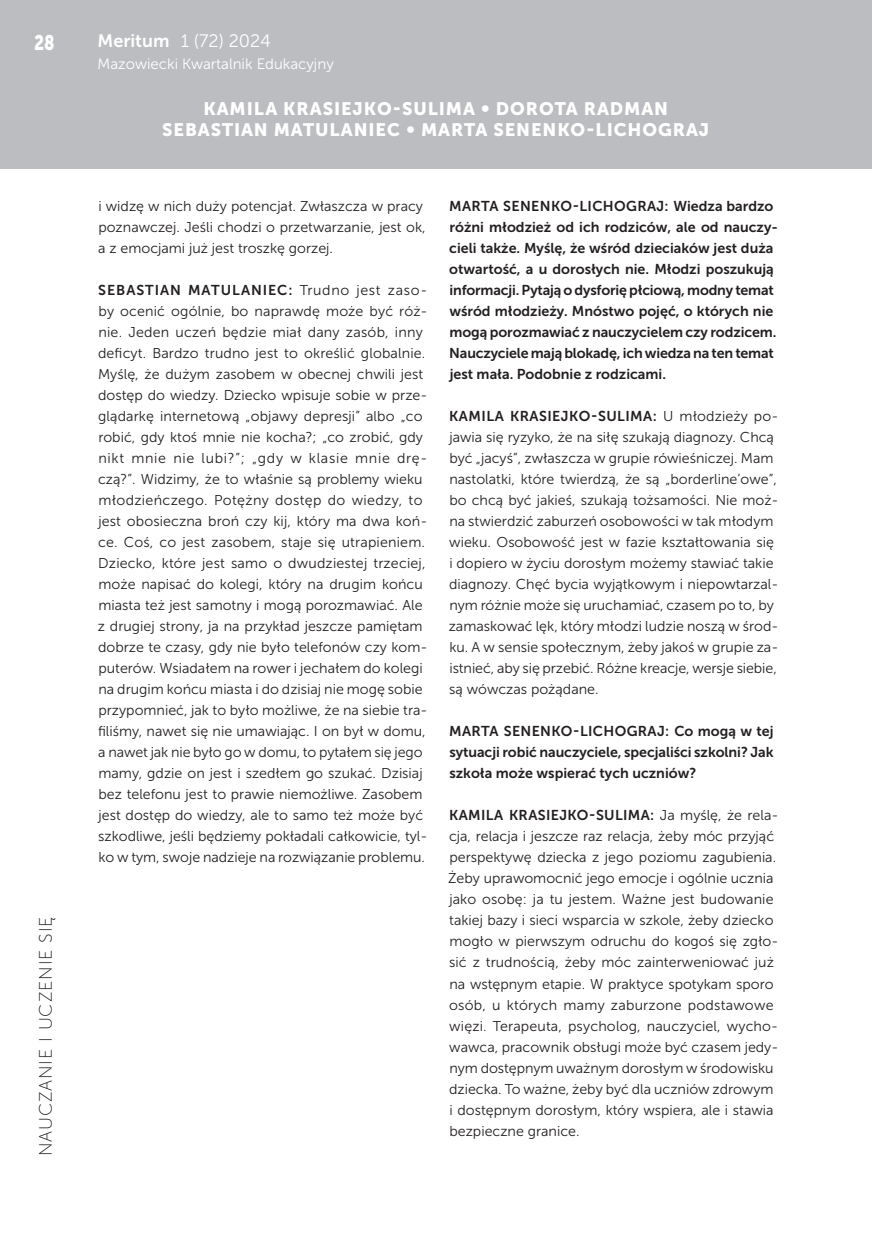
<style>
.page{position:relative;width:872px;height:1234px;background:#fff}
.page>*{position:absolute;margin:0;border:0;box-sizing:border-box;transform-origin:0 0}
.t1{font:21px "Museo Sans 900";color:#fff;scale:.8 1}
.t2{font:18px/21px "Museo Sans 900";letter-spacing:.05em;color:#fff;text-align:center}
.t3{font:18px "Museo Sans 100";letter-spacing:.05em;color:#231f20}
.t4{font:18px "Museo Sans 300";color:#fff}
.t5{font:15px "Museo Sans 300";color:#fff}
.t6{font:14.25px/21px "Museo Sans 300";color:#231f20}
.t7{font:14.25px/21px "Museo Sans 700";color:#231f20}
.t8{font:14.25px "Museo Sans 700";letter-spacing:.025em;color:#231f20}
.t9{font:14.25px "Museo Sans 700";letter-spacing:.03em;color:#231f20}
.t10{font:14.25px "Museo Sans 700";letter-spacing:.065em;color:#231f20}
.s1{font-family:"Museo Sans 700"}
.s2{font-family:"Museo Sans 300"}
</style>
<div class="page">
<div style="left:0;top:0;width:872px;height:169px;background:#bcbdc0"></div>
<h1 class="t1" style="left:34px;top:30px;width:27px">28</h1>
<p class="t4" style="left:98px;top:31px;width:175px"><span class="s1">Meritum</span> 1 (72) 2024</p>
<p class="t5" style="left:98px;top:56px;width:238px">Mazowiecki Kwartalnik Edukacyjny</p>
<p class="t2" style="left:162px;top:98px;width:548px">KAMILA KRASIEJKO-SULIMA • DOROTA RADMAN<br>SEBASTIAN MATULANIEC • MARTA SENENKO-LICHOGRAJ</p>
<p class="t3" style="left:36px;top:1156px;width:241px;rotate:-90deg">NAUCZANIE I UCZENIE SIĘ</p>
<p class="t6" style="left:98px;top:195px;width:329px">i widzę w nich duży potencjał. Zwłaszcza w pracy poznawczej. Jeśli chodzi o przetwarzanie, jest ok, a z emocjami już jest troszkę gorzej.</p>
<p class="t10" style="left:98px;top:282px;width:330px">SEBASTIAN MATULANIEC: <span class="s2">Trudno jest zaso-</span></p>
<p class="t6" style="left:98px;top:300px;width:331px">by ocenić ogólnie, bo naprawdę może być róż&shy;nie. Jeden uczeń będzie miał dany zasób, inny deficyt. Bardzo trudno jest to określić globalnie.<br>Myślę, że dużym zasobem w obecnej chwili jest dostęp do wiedzy. Dziecko wpisuje sobie w prze&shy;glądarkę internetową „objawy depresji” albo „co robić, gdy ktoś mnie nie kocha?; „co zrobić, gdy nikt mnie nie lubi?”; „gdy w klasie mnie drę&shy;czą?”. Widzimy, że to właśnie są problemy wieku młodzieńczego. Potężny dostęp do wiedzy, to jest obosieczna broń czy kij, który ma dwa koń&shy;ce. Coś, co jest zasobem, staje się utrapieniem.<br>Dziecko, które jest samo o dwudziestej trzeciej, może napisać do kolegi, który na drugim końcu miasta też jest samotny i mogą porozmawiać. Ale z drugiej strony, ja na przykład jeszcze pamiętam dobrze te czasy, gdy nie było telefonów czy kom&shy;puterów. Wsiadałem na rower i jechałem do kolegi na drugim końcu miasta i do dzisiaj nie mogę sobie przypomnieć, jak to było możliwe, że na siebie tra&shy;filiśmy, nawet się nie umawiając. I on był w domu, a nawet jak nie było go w domu, to pytałem się jego mamy, gdzie on jest i szedłem go szukać. Dzisiaj bez telefonu jest to prawie niemożliwe. Zasobem jest dostęp do wiedzy, ale to samo też może być szkodliwe, jeśli będziemy pokładali całkowicie, tyl&shy;ko w tym, swoje nadzieje na rozwiązanie problemu.</p>
<p class="t7" style="left:449px;top:195px;width:330px">MARTA SENENKO-LICHOGRAJ: Wiedza bardzo różni młodzież od ich rodziców, ale od nauczy&shy;cieli także. Myślę, że wśród dzieciaków jest duża otwartość, a u dorosłych nie. Młodzi poszukują informacji. Pytają o dysforię płciową, modny temat wśród młodzieży. Mnóstwo pojęć, o których nie mogą porozmawiać z nauczycielem czy rodzicem.<br>Nauczyciele mają blokadę, ich wiedza na ten temat jest mała. Podobnie z rodzicami.</p>
<p class="t9" style="left:449px;top:408px;width:330px">KAMILA KRASIEJKO-SULIMA: <span class="s2">U młodzieży po-</span></p>
<p class="t6" style="left:449px;top:426px;width:331px">jawia się ryzyko, że na siłę szukają diagnozy. Chcą być „jacyś”, zwłaszcza w grupie rówieśniczej. Mam nastolatki, które twierdzą, że są „borderline’owe”, bo chcą być jakieś, szukają tożsamości. Nie moż&shy;na stwierdzić zaburzeń osobowości w tak młodym wieku. Osobowość jest w fazie kształtowania się i dopiero w życiu dorosłym możemy stawiać takie diagnozy. Chęć bycia wyjątkowym i niepowtarzal&shy;nym różnie może się uruchamiać, czasem po to, by zamaskować lęk, który młodzi ludzie noszą w środ&shy;ku. A w sensie społecznym, żeby jakoś w grupie za&shy;istnieć, aby się przebić. Różne kreacje, wersje siebie, są wówczas pożądane.</p>
<p class="t7" style="left:449px;top:720px;width:326px;text-align:justify">MARTA SENENKO-LICHOGRAJ: Co mogą w tej sytuacji robić nauczyciele, specjaliści szkolni? Jak szkoła może wspierać tych uczniów?</p>
<p class="t8" style="left:449px;top:807px;width:331px">KAMILA KRASIEJKO-SULIMA: <span class="s2">Ja myślę, że rela-</span></p>
<p class="t6" style="left:448px;top:825px;width:332px">cja, relacja i jeszcze raz relacja, żeby móc przyjąć perspektywę dziecka z jego poziomu zagubienia.<br>Żeby uprawomocnić jego emocje i ogólnie ucznia jako osobę: ja tu jestem. Ważne jest budowanie takiej bazy i sieci wsparcia w szkole, żeby dziecko mogło w pierwszym odruchu do kogoś się zgło&shy;sić z trudnością, żeby móc zainterweniować już na wstępnym etapie. W praktyce spotykam sporo osób, u których mamy zaburzone podstawowe więzi. Terapeuta, psycholog, nauczyciel, wycho&shy;wawca, pracownik obsługi może być czasem jedy&shy;nym dostępnym uważnym dorosłym w środowisku dziecka. To ważne, żeby być dla uczniów zdrowym i dostępnym dorosłym, który wspiera, ale i stawia bezpieczne granice.</p>
</div>
